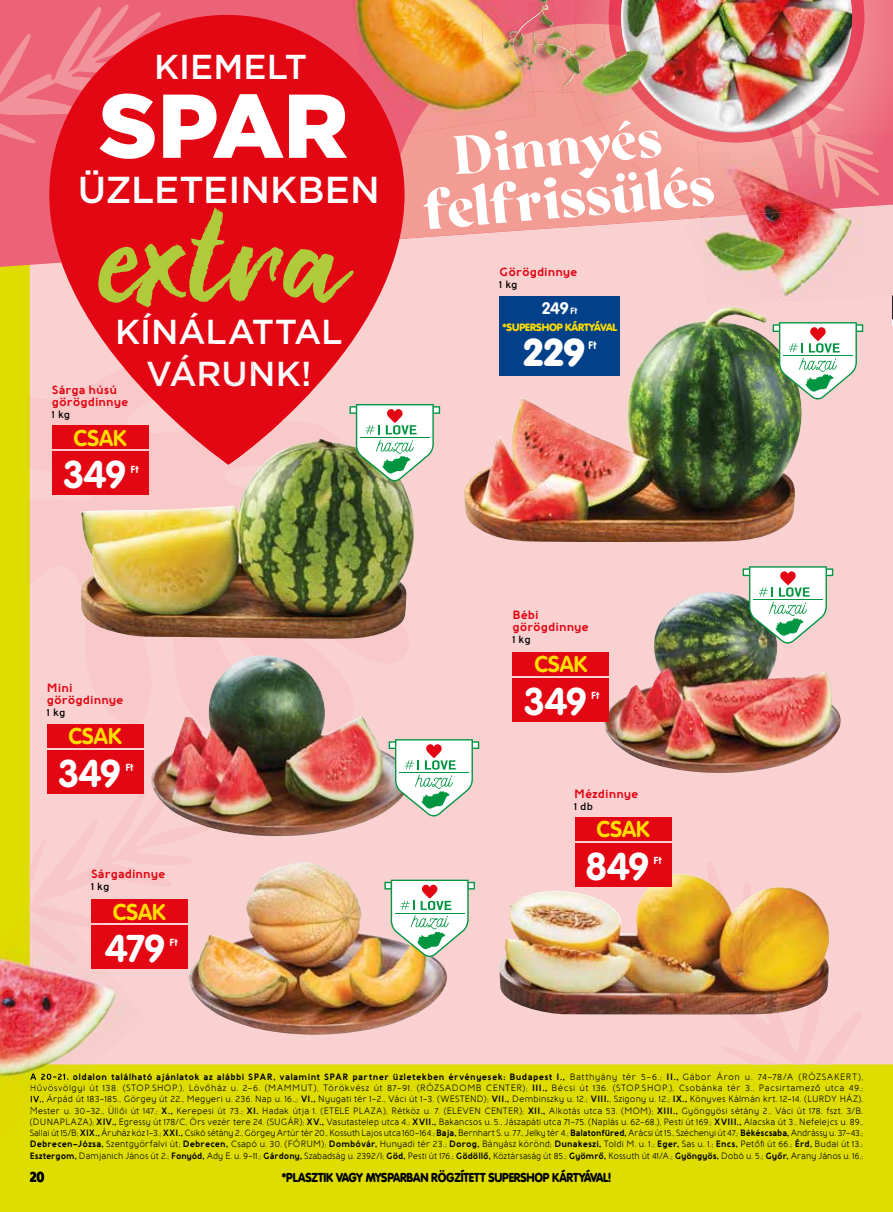
<style>
.page{position:relative;width:893px;height:1212px;background:#dedc00}
.page>*{position:absolute;margin:0;border:0;box-sizing:border-box;transform-origin:0 0}
.t1{font:900 90.3px "Gotham";color:#fff}
.t2{font:700 53.25px "Regatto";color:#fff}
.t3{font:700 51px "Regatto";color:#fff}
.t4{font:700 38.1px "VAG Rounded Next";letter-spacing:-.02em;color:#fff}
.t5{font:900 38.1px "VAG Rounded Next";color:#fff}
.t6{font:500 37.5px "Gotham";color:#fff}
.t7{font:500 34.65px/41.5px "Gotham";letter-spacing:-.005em;color:#fff;text-align:center}
.t8{font:500 34.5px "Gotham";letter-spacing:.005em;color:#fff}
.t9{font:700 22.5px "VAG Rounded Next";color:#fd0}
.t10{font:700 16.5px "VAG Rounded Next";color:#fff}
.t11{font:16.5px "Baloo";color:#000;scale:.8 1}
.t12{font:900 12.75px "VAG Rounded Next";letter-spacing:-.02em;color:#000;scale:.9 1}
.t13{font:700 12px/12px "Baufra";letter-spacing:.005em;color:#e30613}
.t14{font:700 10.8px "VAG Rounded Next";color:#fff}
.t15{font:900 10.5px "VAG Rounded Next";letter-spacing:-.015em;color:#fd0}
.t16{font:600 10.5px "Baufra";letter-spacing:-.025em;color:#000}
.t17{font:700 10.2px "VAG Rounded Next";letter-spacing:.02em;color:#fff}
.t18{font:500 9.15px/11.2px "Baufra";letter-spacing:-.005em;color:#000;text-align:justify}
.s1{font-size:9px}
.s2{font-weight:700}
</style>
<div class="page">
<div style="left:30px;top:272px;width:863px;height:792px;background:#f9d1d1"></div>
<svg style="left:0;top:0;width:599px;height:272px;background:#f6b9bd"></svg>
<div style="left:404px;top:93px;width:195px;height:146px;background:#f39c94"></div>
<img style="left:352px;top:0;width:132px;height:135px">
<img style="left:410px;top:55px;width:126px;height:78px">
<svg style="left:49px;top:15px;width:355px;height:353px;background:#e74446"></svg>
<svg style="left:0;top:5px;width:354px;height:302px;background:#e23131"></svg>
<svg style="left:667px;top:862px;width:195px;height:202px;background:#f8cece"></svg>
<svg style="left:29px;top:396px;width:1px;height:189px"></svg>
<div style="left:30px;top:368px;width:381px;height:368px;background:#f9cfcf"></div>
<svg style="left:124px;top:343px;width:158px;height:96px;background:#e6232e"></svg>
<img style="left:0;top:913px;width:30px;height:67px">
<img style="left:0;top:980px;width:30px;height:66px">
<img style="left:0;top:1046px;width:90px;height:66px">
<img style="left:30px;top:937px;width:84px;height:58px">
<img style="left:30px;top:995px;width:25px;height:69px">
<img style="left:55px;top:978px;width:91px;height:86px">
<svg style="left:30px;top:789px;width:182px;height:148px;background:#f8cbcb"></svg>
<img style="left:30px;top:922px;width:47px;height:41px">
<img style="left:30px;top:1073px;width:49px;height:8px">
<img style="left:31px;top:1083px;width:36px;height:9px">
<svg style="left:31px;top:1094px;width:22px;height:18px"></svg>
<img style="left:547px;top:0;width:29px;height:24px">
<img style="left:547px;top:24px;width:29px;height:26px">
<img style="left:528px;top:61px;width:33px;height:32px">
<img style="left:482px;top:0;width:22px;height:34px">
<img style="left:481px;top:34px;width:52px;height:57px">
<img style="left:547px;top:45px;width:26px;height:16px">
<img style="left:576px;top:0;width:23px;height:50px">
<img style="left:504px;top:0;width:43px;height:67px">
<img style="left:572px;top:93px;width:27px;height:33px">
<img style="left:587px;top:44px;width:12px;height:77px">
<img style="left:561px;top:59px;width:17px;height:34px">
<img style="left:578px;top:46px;width:21px;height:48px">
<img style="left:566px;top:50px;width:29px;height:33px">
<img style="left:188px;top:863px;width:259px;height:172px">
<img style="left:499px;top:874px;width:330px;height:141px">
<img style="left:151px;top:655px;width:259px;height:181px">
<img style="left:603px;top:592px;width:238px;height:181px">
<img style="left:81px;top:439px;width:333px;height:200px">
<img style="left:464px;top:307px;width:339px;height:235px">
<div style="left:91px;top:900px;width:97px;height:23px;background:#e30613"></div>
<div style="left:91px;top:925px;width:97px;height:44px;background:#e30613"></div>
<div style="left:575px;top:817px;width:96px;height:23px;background:#e30613"></div>
<div style="left:575px;top:843px;width:96px;height:44px;background:#e30613"></div>
<div style="left:52px;top:426px;width:96px;height:23px;background:#e30613"></div>
<div style="left:52px;top:451px;width:96px;height:44px;background:#e30613"></div>
<div style="left:47px;top:724px;width:96px;height:23px;background:#e30613"></div>
<div style="left:47px;top:750px;width:96px;height:43px;background:#e30613"></div>
<div style="left:513px;top:652px;width:96px;height:23px;background:#e30613"></div>
<div style="left:513px;top:678px;width:96px;height:43px;background:#e30613"></div>
<img style="left:599px;top:0;width:294px;height:399px">
<svg style="left:350px;top:404px;width:90px;height:77px;background:#c7d4c1"></svg>
<svg style="left:743px;top:566px;width:90px;height:78px;background:#c4d1c1"></svg>
<svg style="left:389px;top:739px;width:90px;height:77px;background:#d1dacd"></svg>
<svg style="left:384px;top:880px;width:91px;height:77px;background:#d2dacb"></svg>
<div style="left:500px;top:297px;width:120px;height:79px;background:#024189"></div>
<h3 class="t8" style="left:154px;top:44px;width:155px">KIEMELT</h3>
<h1 class="t1" style="left:99px;top:64px;width:251px">SPAR</h1>
<h3 class="t6" style="left:78px;top:165px;width:303px">ÜZLETEINKBEN</h3>
<h3 class="t7" style="left:115px;top:311px;width:229px">KÍNÁLATTAL<br>VÁRUNK!</h3>
<h3 class="t13" style="left:52px;top:383px;width:78px">Sárga húsú görögdinnye</h3>
<p class="t16" style="left:52px;top:407px;width:20px">1 kg</p>
<h3 class="t9" style="left:74px;top:423px;width:55px">CSAK</h3>
<h3 class="t4" style="left:64px;top:450px;width:64px">349</h3>
<p class="t17" style="left:131px;top:462px;width:9px">Ft</p>
<h3 class="t3" style="left:449px;top:123px;width:212px;rotate:-5deg">Dinnyés</h3>
<h2 class="t2" style="left:420px;top:176px;width:294px;rotate:-5deg">felfrissülés</h2>
<h3 class="t13" style="left:499px;top:265px;width:80px">Görögdinnye</h3>
<p class="t16" style="left:499px;top:277px;width:20px">1 kg</p>
<h3 class="t10" style="left:542px;top:298px;width:37px">249 <span class="s1">Ft</span></h3>
<p class="t15" style="left:503px;top:320px;width:116px">*SUPERSHOP KÁRTYÁVAL</p>
<h3 class="t5" style="left:524px;top:326px;width:63px">229</h3>
<p class="t14" style="left:589px;top:338px;width:10px">Ft</p>
<h3 class="t13" style="left:47px;top:681px;width:78px">Mini görögdinnye</h3>
<p class="t16" style="left:47px;top:705px;width:20px">1 kg</p>
<h3 class="t9" style="left:68px;top:721px;width:55px">CSAK</h3>
<h3 class="t4" style="left:59px;top:748px;width:64px">349</h3>
<p class="t17" style="left:126px;top:761px;width:9px">Ft</p>
<h3 class="t13" style="left:91px;top:868px;width:76px">Sárgadinnye</h3>
<p class="t16" style="left:91px;top:879px;width:20px">1 kg</p>
<h3 class="t9" style="left:113px;top:897px;width:55px">CSAK</h3>
<h3 class="t4" style="left:105px;top:924px;width:61px">479</h3>
<p class="t17" style="left:170px;top:936px;width:9px">Ft</p>
<h3 class="t13" style="left:512px;top:608px;width:78px">Bébi görögdinnye</h3>
<p class="t16" style="left:512px;top:632px;width:20px">1 kg</p>
<h3 class="t9" style="left:534px;top:649px;width:55px">CSAK</h3>
<h3 class="t4" style="left:525px;top:676px;width:64px">349</h3>
<p class="t17" style="left:591px;top:689px;width:9px">Ft</p>
<h3 class="t13" style="left:574px;top:787px;width:66px">Mézdinnye</h3>
<p class="t16" style="left:574px;top:799px;width:20px">1 db</p>
<h3 class="t9" style="left:597px;top:815px;width:55px">CSAK</h3>
<h3 class="t4" style="left:586px;top:842px;width:65px">849</h3>
<p class="t17" style="left:654px;top:854px;width:9px">Ft</p>
<p class="t18" style="left:30px;top:1070px;width:835px"><span class="s2">A 20-21. oldalon található ajánlatok az alábbi SPAR, valamint SPAR partner üzletekben érvényesek: Budapest I.,</span> Batthyány tér 5–6.; <span class="s2">II.,</span> Gábor Áron u. 74–78/A (RÓZSAKERT), Hűvösvölgyi út 138. (STOP.SHOP.), Lövőház u. 2–6. (MAMMUT), Törökvész út 87–91. (RÓZSADOMB CENTER); <span class="s2">III.,</span> Bécsi út 136. (STOP.SHOP.), Csobánka tér 3., Pacsirtamező utca 49.; <span class="s2">IV.,</span> Árpád út 183–185., Görgey út 22., Megyeri u. 236. Nap u. 16.,; <span class="s2">VI.,</span> Nyugati tér 1–2., Váci út 1–3. (WESTEND); <span class="s2">VII.,</span> Dembinszky u. 12.; <span class="s2">VIII.</span>, Szigony u. 12.; <span class="s2">IX.,</span> Könyves Kálmán krt. 12–14. (LURDY HÁZ), Mester u. 30–32., Üllői út 147.; <span class="s2">X.,</span> Kerepesi út 73.; <span class="s2">XI.</span> Hadak útja 1. (ETELE PLAZA), Rétköz u. 7. (ELEVEN CENTER); <span class="s2">XII.,</span> Alkotás utca 53. (MOM); <span class="s2">XIII.,</span> Gyöngyösi sétány 2., Váci út 178. fszt. 3/B. (DUNAPLAZA); <span class="s2">XIV.,</span> Egressy út 178/C, Örs vezér tere 24. (SUGÁR); <span class="s2">XV.,</span> Vasutastelep utca 4.; <span class="s2">XVII.,</span> Bakancsos u. 5., Jászapáti utca 71–75. (Naplás u. 62–68.), Pesti út 169.; <span class="s2">XVIII.,</span> Alacska út 3., Nefelejcs u. 89., Sallai út 15/B; <span class="s2">XIX.,</span> Áruház köz 1–3.; <span class="s2">XXI.,</span> Csikó sétány 2., Görgey Artúr tér 20., Kossuth Lajos utca 160–164.; <span class="s2">Baja,</span> Bernhart S. u. 77., Jelky tér 4.; <span class="s2">Balatonfüred,</span> Arácsi út 15., Széchenyi út 47.; <span class="s2">Békéscsaba,</span> Andrássy u. 37–43.; <span class="s2">Debrecen–Józsa,</span> Szentgyörfalvi út; <span class="s2">Debrecen,</span> Csapó u. 30. (FÓRUM); <span class="s2">Dombóvár,</span> Hunyadi tér 23.; <span class="s2">Dorog,</span> Bányász körönd; <span class="s2">Dunakeszi,</span> Toldi M. u. 1.; <span class="s2">Eger,</span> Sas u. 1.; <span class="s2">Encs,</span> Petőfi út 66.; <span class="s2">Érd,</span> Budai út 13.; <span class="s2">Esztergom,</span> Damjanich János út 2.; <span class="s2">Fonyód,</span> Ady E. u. 9–11.; <span class="s2">Gárdony,</span> Szabadság u. 2392/I; <span class="s2">Göd,</span> Pesti út 176.; <span class="s2">Gödöllő,</span> Köztársaság út 85.; <span class="s2">Gyömrő,</span> Kossuth út 41/A.; <span class="s2">Gyöngyös,</span> Dobó u. 5.; <span class="s2">Győr,</span> Arany János u. 16.;</p>
<h3 class="t11" style="left:30px;top:1167px;width:20px">20</h3>
<h3 class="t12" style="left:282px;top:1169px;width:368px">* PLASZTIK VAGY MYSPARBAN RÖGZÍTETT SUPERSHOP KÁRTYÁVAL!</h3>
</div>
